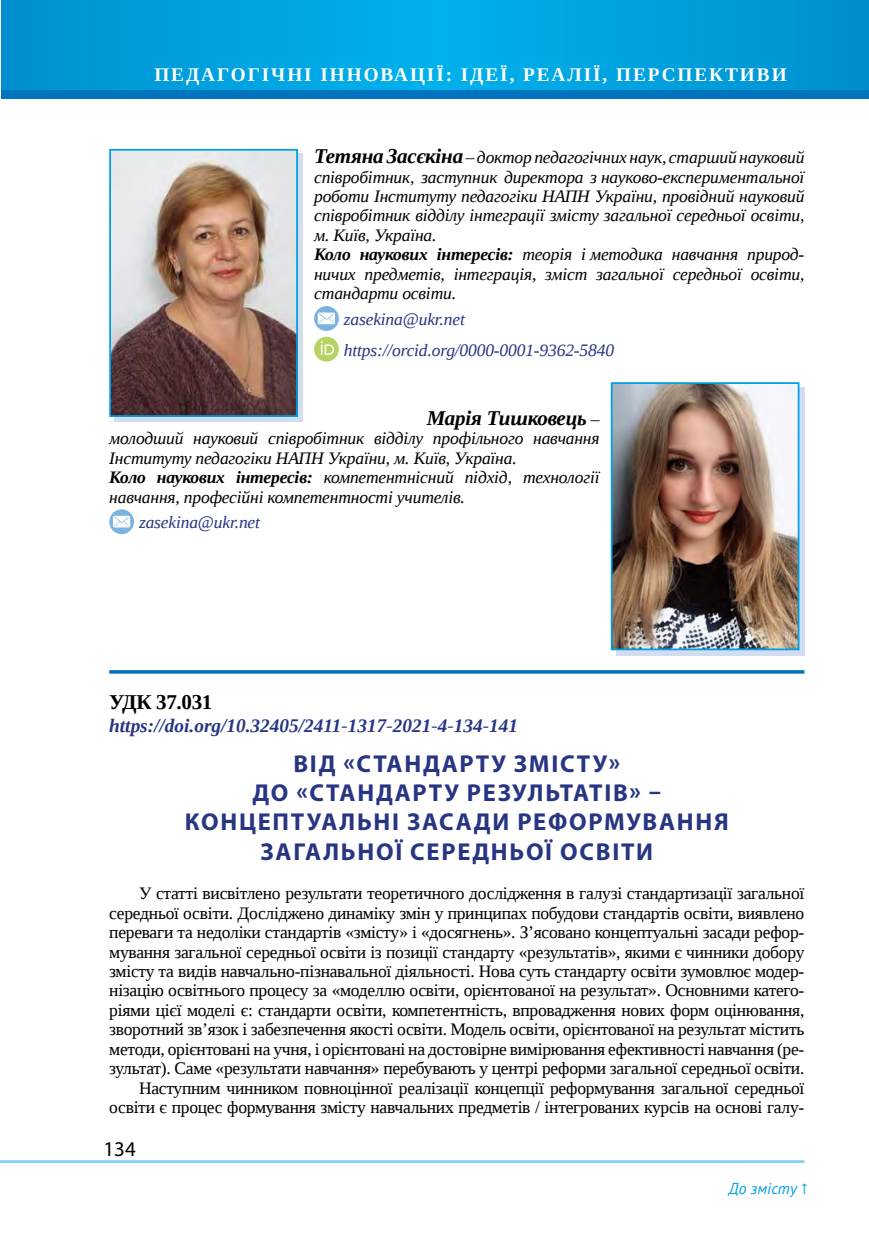
<style>
.page{position:relative;width:869px;height:1241px;background:#fff}
.page>*{position:absolute;margin:0;border:0;box-sizing:border-box;transform-origin:0 0}
.t1{font:700 24.5px/29.4px "Myriad Pro";letter-spacing:.07em;color:#283583;text-align:center}
.t2{font:italic 700 21px "Liberation Serif";letter-spacing:-.01em;color:#000}
.t3{font:700 21px "Liberation Serif";letter-spacing:-.015em;color:#000}
.t4{font:21px "Myriad Pro";color:#000}
.t5{font:italic 700 19.25px "Liberation Serif";color:#283583}
.t6{font:700 19.25px "Liberation Serif";letter-spacing:.1em;color:#fff}
.t7{font:17.5px/19.4px "Liberation Serif";letter-spacing:-.015em;color:#000;text-align:right}
.t8{font:italic 17.5px/19.4px "Liberation Serif";letter-spacing:-.01em;color:#000}
.t9{font:italic 17.5px/30.6px "Liberation Serif";letter-spacing:-.01em;color:#283583}
.t10{font:italic 15.75px "PT Sans";color:#009fe3}
.s1{font-weight:700;font-size:21px}
.s2{font-weight:700}
.s3{font-weight:400;font-size:17.5px}
</style>
<div class="page">
<hr style="left:0;top:1159px;width:804px;height:3px;background:#83d0f5">
<svg style="left:1px;top:0;width:867px;height:90px;background:#00a0dd"></svg>
<div style="left:1px;top:90px;width:867px;height:8px;background:#0074be"></div>
<div style="left:114px;top:154px;width:189px;height:268px;background:#d3ddf2"></div>
<img style="left:112px;top:152px;width:183px;height:262px">
<div style="left:109px;top:149px;width:189px;height:268px;border:2px solid #009fe3"></div>
<svg style="left:314px;top:306px;width:25px;height:25px"></svg>
<div style="left:314px;top:337px;width:25px;height:24px;background:#b7d363;border-radius:50%"></div>
<svg style="left:320px;top:341px;width:14px;height:14px"></svg>
<svg style="left:615px;top:387px;width:189px;height:268px;background:#c2d8f0"></svg>
<img style="left:613px;top:385px;width:183px;height:262px">
<div style="left:610px;top:382px;width:189px;height:268px;border:2px solid #009fe3"></div>
<svg style="left:109px;top:509px;width:25px;height:25px"></svg>
<hr style="left:109px;top:670px;width:695px;height:3px;background:#0072bb">
<p class="t6" style="left:154px;top:61px;width:633px">ПЕДАГОГІЧНІ ІННОВАЦІЇ: ІДЕЇ, РЕАЛІЇ, ПЕРСПЕКТИВИ</p>
<p class="t8" style="left:314px;top:147px;width:491px"><span class="s1">Тетяна Засєкіна</span> – доктор педагогічних наук, старший науковий співробітник, заступник директора з науково-експериментальної роботи Інституту педагогіки НАПН України, провідний науковий співробітник відділу інтеграції змісту загальної середньої освіти, м. Київ, Україна.<br><span class="s2">Коло наукових інтересів:</span> теорія і методика навчання природ&shy;ничих предметів, інтеграція, зміст загальної середньої освіти, стандарти освіти.</p>
<p class="t9" style="left:344px;top:303px;width:271px">zasekina@ukr.net https://orcid.org/0000-0001-9362-5840</p>
<p class="t2" style="left:426px;top:404px;width:174px">Марія Тишковець <span class="s3">–</span></p>
<p class="t8" style="left:109px;top:428px;width:491px">молодший науковий співробітник відділу профільного навчання Інституту педагогіки НАПН України, м. Київ, Україна.<br><span class="s2">Коло наукових інтересів:</span> компетентнісний підхід, технології навчання, професійні компетентності учителів.</p>
<p class="t9" style="left:139px;top:507px;width:122px">zasekina@ukr.net</p>
<p class="t3" style="left:109px;top:688px;width:105px">УДК 37.031</p>
<p class="t5" style="left:109px;top:713px;width:410px">https://doi.org/10.32405/2411-1317-2021-4-134-141</p>
<h1 class="t1" style="left:185px;top:747px;width:545px">ВІД «СТАНДАРТУ ЗМІСТУ»<br>ДО «СТАНДАРТУ РЕЗУЛЬТАТІВ» –<br>КОНЦЕПТУАЛЬНІ ЗАСАДИ РЕФОРМУВАННЯ<br>ЗАГАЛЬНОЇ СЕРЕДНЬОЇ ОСВІТИ</h1>
<p class="t7" style="left:109px;top:883px;width:696px">У статті висвітлено результати теоретичного дослідження в галузі стандартизації загальної середньої освіти. Досліджено динаміку змін у принципах побудови стандартів освіти, виявлено переваги та недоліки стандартів «змісту» і «досягнень». З’ясовано концептуальні засади рефор&shy;мування загальної середньої освіти із позиції стандарту «результатів», якими є чинники добору змісту та видів навчально-пізнавальної діяльності. Нова суть стандарту освіти зумовлює модер&shy;нізацію освітнього процесу за «моделлю освіти, орієнтованої на результат». Основними катего&shy;ріями цієї моделі є: стандарти освіти, компетентність, впровадження нових форм оцінювання, зворотний зв’язок і забезпечення якості освіти. Модель освіти, орієнтованої на результат містить методи, орієнтовані на учня, і орієнтовані на достовірне вимірювання ефективності навчання (ре&shy;зультат). Саме «результати навчання» перебувають у центрі реформи загальної середньої освіти.<br>Наступним чинником повноцінної реалізації концепції реформування загальної середньої освіти є процес формування змісту навчальних предметів / інтегрованих курсів на основі галу-</p>
<p class="t4" style="left:103px;top:1135px;width:34px">134</p>
<p class="t10" style="left:728px;top:1178px;width:81px">До змісту ↑</p>
</div>
